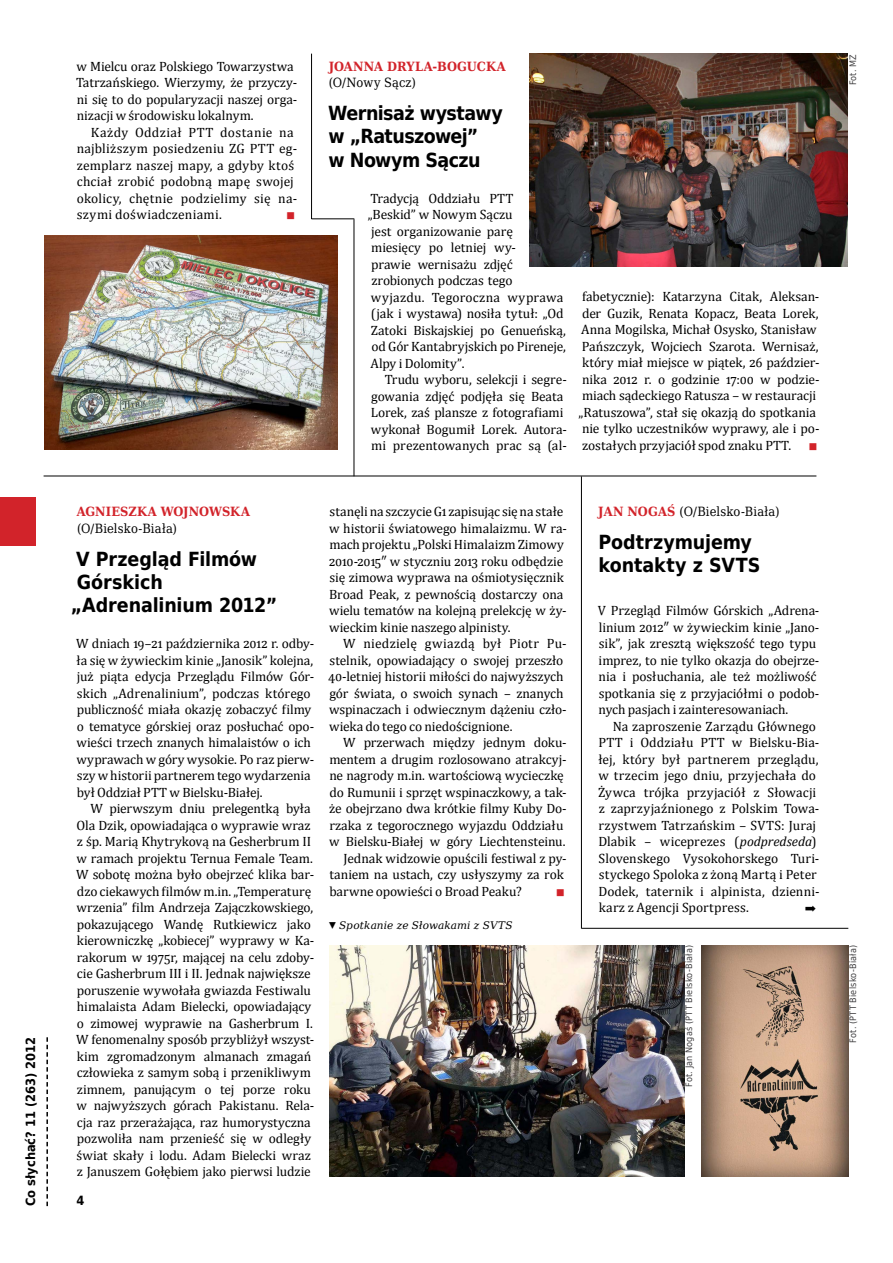
<style>
.page{position:relative;width:893px;height:1263px;background:#fff}
.page>*{position:absolute;margin:0;border:0;box-sizing:border-box;transform-origin:0 0}
.t1{font:700 19.5px/23.4px "DejaVu Sans Condensed";letter-spacing:-.01em;color:#000}
.t2{font:700 19.5px/23.4px "DejaVu Sans Condensed";letter-spacing:-.03em;color:#000}
.t3{font:13.5px/16.5px "Cambria";letter-spacing:-.005em;color:#000}
.t4{font:13.5px/16.5px "Cambria";letter-spacing:.015em;color:#000}
.t5{font:12.75px "DejaVu Serif Condensed";letter-spacing:.015em;color:#000}
.t6{font:700 12.75px "DejaVu Serif Condensed";color:#d2232a}
.t7{font:700 12.75px "DejaVu Sans Condensed";color:#000}
.t8{font:italic 10.5px "DejaVu Serif";letter-spacing:.01em;color:#000}
.t9{font:9px "DejaVu Sans Condensed";letter-spacing:.02em;color:#414042}
.t10{font:9px "DejaVu Serif";color:#d2232a}
.s1{font-size:13.5px}
.s2{font-weight:700;color:#d2232a}
.s3{font-style:italic}
</style>
<div class="page">
<svg style="left:46px;top:1037px;width:2px;height:169px"></svg>
<img style="left:44px;top:236px;width:293px;height:213px">
<hr style="left:311px;top:54px;width:1px;height:165px;background:#000">
<img style="left:529px;top:54px;width:319px;height:212px">
<hr style="left:354px;top:219px;width:1px;height:257px;background:#000">
<hr style="left:312px;top:218px;width:42px;height:1px;background:#000">
<hr style="left:44px;top:476px;width:772px;height:1px;background:#000">
<div style="left:0;top:497px;width:35px;height:48px;background:#d2232a"></div>
<img style="left:329px;top:945px;width:355px;height:232px">
<img style="left:701px;top:945px;width:147px;height:232px">
<hr style="left:581px;top:476px;width:1px;height:453px;background:#000">
<hr style="left:582px;top:928px;width:266px;height:1px;background:#000">
<p class="t7" style="left:20px;top:1206px;width:170px;rotate:-90deg">Co słychać? 11 (263) 2012</p>
<p class="t3" style="left:76px;top:58px;width:223px">w Mielcu oraz Polskiego Towarzystwa Tatrzańskiego. Wierzymy, że przyczy&shy;ni się to do popularyzacji naszej orga&shy;nizacji w środowisku lokalnym.</p>
<p class="t4" style="left:77px;top:124px;width:222px;text-indent:14px">Każdy Oddział PTT dostanie na najbliższym posiedzeniu ZG PTT eg&shy;zemplarz naszej mapy, a gdyby ktoś chciał zrobić podobną mapę swojej okolicy, chętnie podzielimy się na&shy;szymi doświadczeniami.</p>
<p class="t10" style="left:287px;top:208px;width:10px">■</p>
<p class="t6" style="left:329px;top:56px;width:178px">JOANNA DRYLA-BOGUCKA</p>
<p class="t5" style="left:329px;top:73px;width:89px">(O/Nowy Sącz)</p>
<h1 class="t2" style="left:328px;top:101px;width:176px">Wernisaż wystawy w „Ratuszowej”<br>w Nowym Sączu</h1>
<p class="t3" style="left:368px;top:190px;width:200px">Tradycją Oddziału PTT<br>„Beskid” w Nowym Sączu<br>jest organizowanie parę<br>miesięcy po letniej wy-<br>prawie wernisażu zdjęć zrobionych podczas tego wyjazdu. Tegoroczna wyprawa (jak i wystawa) nosiła tytuł: „Od<br>Zatoki Biskajskiej po Genueńską, od Gór Kantabryjskich po Pireneje,<br>Alpy i Dolomity”.</p>
<p class="t3" style="left:371px;top:371px;width:197px;text-indent:14px">Trudu wyboru, selekcji i segre&shy;gowania zdjęć podjęła się Beata<br>Lorek, zaś plansze z fotografiami wykonał Bogumił Lorek. Autora&shy;mi prezentowanych prac są (al-</p>
<p class="t3" style="left:579px;top:289px;width:242px">fabetycznie): Katarzyna Citak, Aleksan&shy;der Guzik, Renata Kopacz, Beata Lorek, Anna Mogilska, Michał Osysko, Stanisław Pańszczyk, Wojciech Szarota. Wernisaż, który miał miejsce w piątek, 26 paździer&shy;nika 2012 r. o godzinie 17:00 w podzie&shy;miach sądeckiego Ratusza – w restauracji „Ratuszowa”, stał się okazją do spotkania nie tylko uczestników wyprawy, ale i po&shy;zostałych przyjaciół spod znaku PTT.</p>
<p class="t10" style="left:809px;top:439px;width:10px">■</p>
<p class="t9" style="left:846px;top:85px;width:33px;rotate:-90deg">Fot. MZ</p>
<p class="t6" style="left:77px;top:501px;width:175px">AGNIESZKA WOJNOWSKA</p>
<p class="t5" style="left:77px;top:518px;width:102px">(O/Bielsko-Biała)</p>
<h1 class="t1" style="left:76px;top:546px;width:182px">V Przegląd Filmów</h1>
<h1 class="t1" style="left:77px;top:570px;width:88px">Górskich</h1>
<h1 class="t1" style="left:71px;top:593px;width:208px">„Adrenalinium 2012”</h1>
<p class="t3" style="left:76px;top:635px;width:240px">W dniach 19–21 października 2012 r. odby&shy;ła się w żywieckim kinie „Janosik” kolejna, już piąta edycja Przeglądu Filmów Gór&shy;skich „Adrenalinium”, podczas którego publiczność miała okazję zobaczyć filmy o tematyce górskiej oraz posłuchać opo&shy;wieści trzech znanych himalaistów o ich wyprawach w góry wysokie. Po raz pierw&shy;szy w historii partnerem tego wydarzenia był Oddział PTT w Bielsku-Białej.</p>
<p class="t3" style="left:76px;top:800px;width:240px;text-indent:14px">W pierwszym dniu prelegentką była Ola Dzik, opowiadająca o wyprawie wraz z śp. Marią Khytrykovą na Gesherbrum II w ramach projektu Ternua Female Team.<br>W sobotę można było obejrzeć klika bar&shy;dzo ciekawych filmów m.in. „Temperaturę wrzenia” film Andrzeja Zajączkowskiego, pokazującego Wandę Rutkiewicz jako kierowniczkę „kobiecej” wyprawy w Ka&shy;rakorum w 1975r, mającej na celu zdoby&shy;cie Gasherbrum III i II. Jednak największe poruszenie wywołała gwiazda Festiwalu himalaista Adam Bielecki, opowiadający o zimowej wyprawie na Gasherbrum I.<br>W fenomenalny sposób przybliżył wszyst&shy;kim zgromadzonym almanach zmagań człowieka z samym sobą i przenikliwym zimnem, panującym o tej porze roku w najwyższych górach Pakistanu. Rela&shy;cja raz przerażająca, raz humorystyczna pozwoliła nam przenieść się w odległy świat skały i lodu. Adam Bielecki wraz z Januszem Gołębiem jako pierwsi ludzie</p>
<p class="t7" style="left:77px;top:1190px;width:9px">4</p>
<p class="t3" style="left:329px;top:503px;width:239px">stanęli na szczycie G1 zapisując się na stałe w historii światowego himalaizmu. W ra&shy;mach projektu „Polski Himalaizm Zimowy 2010-2015″ w styczniu 2013 roku odbędzie się zimowa wyprawa na ośmiotysięcznik Broad Peak, z pewnością dostarczy ona wielu tematów na kolejną prelekcję w ży&shy;wieckim kinie naszego alpinisty.</p>
<p class="t3" style="left:328px;top:635px;width:240px;text-indent:15px">W niedzielę gwiazdą był Piotr Pu&shy;stelnik, opowiadający o swojej przeszło 40-letniej historii miłości do najwyższych gór świata, o swoich synach – znanych wspinaczach i odwiecznym dążeniu czło&shy;wieka do tego co niedoścignione.</p>
<p class="t3" style="left:343px;top:734px;width:225px">W przerwach między jednym doku-</p>
<p class="t3" style="left:329px;top:751px;width:239px">mentem a drugim rozlosowano atrakcyj-</p>
<p class="t3" style="left:329px;top:767px;width:236px">ne nagrody m.in. wartościową wycieczkę</p>
<p class="t3" style="left:329px;top:784px;width:239px">do Rumunii i sprzęt wspinaczkowy, a tak-</p>
<p class="t3" style="left:329px;top:800px;width:239px">że obejrzano dwa krótkie filmy Kuby Do-</p>
<p class="t3" style="left:329px;top:817px;width:236px">rzaka z tegorocznego wyjazdu Oddziału</p>
<p class="t3" style="left:329px;top:833px;width:238px">w Bielsku-Białej w góry Liechtensteinu.</p>
<p class="t3" style="left:344px;top:850px;width:225px">Jednak widzowie opuścili festiwal z py-</p>
<p class="t3" style="left:329px;top:866px;width:236px">taniem na ustach, czy usłyszymy za rok</p>
<p class="t3" style="left:329px;top:883px;width:194px">barwne opowieści o Broad Peaku?</p>
<p class="t10" style="left:556px;top:884px;width:10px">■</p>
<p class="t8" style="left:329px;top:917px;width:185px"><span class="s1">▾</span> Spotkanie ze Słowakami z SVTS</p>
<p class="t5" style="left:598px;top:502px;width:183px"><span class="s2">JAN NOGAŚ</span> (O/Bielsko-Biała)</p>
<h1 class="t1" style="left:598px;top:530px;width:164px">Podtrzymujemy kontakty z SVTS</h1>
<p class="t3" style="left:598px;top:602px;width:223px">V Przegląd Filmów Górskich „Adrena&shy;linium 2012″ w żywieckim kinie „Jano&shy;sik”, jak zresztą większość tego typu imprez, to nie tylko okazja do obejrze&shy;nia i posłuchania, ale też możliwość spotkania się z przyjaciółmi o podob&shy;nych pasjach i zainteresowaniach.</p>
<p class="t3" style="left:598px;top:718px;width:223px;text-indent:15px">Na zaproszenie Zarządu Głównego PTT i Oddziału PTT w Bielsku-Bia&shy;łej, który był partnerem przeglądu, w trzecim jego dniu, przyjechała do Żywca trójka przyjaciół z Słowacji z zaprzyjaźnionego z Polskim Towa&shy;rzystwem Tatrzańskim – SVTS: Juraj Dlabik – wiceprezes (<span class="s3">podpredseda</span>)<br>Slovenskego Vysokohorskego Turi&shy;styckego Spoloka z żoną Martą i Peter Dodek, taternik i alpinista, dzienni&shy;karz z Agencji Sportpress.</p>
<p class="t9" style="left:682px;top:1087px;width:143px;rotate:-90deg">Fot. Jan Nogaś (PTT Bielsko-Biała)</p>
<p class="t9" style="left:846px;top:1043px;width:99px;rotate:-90deg">Fot. (PTT Bielsko-Biała)</p>
</div>
